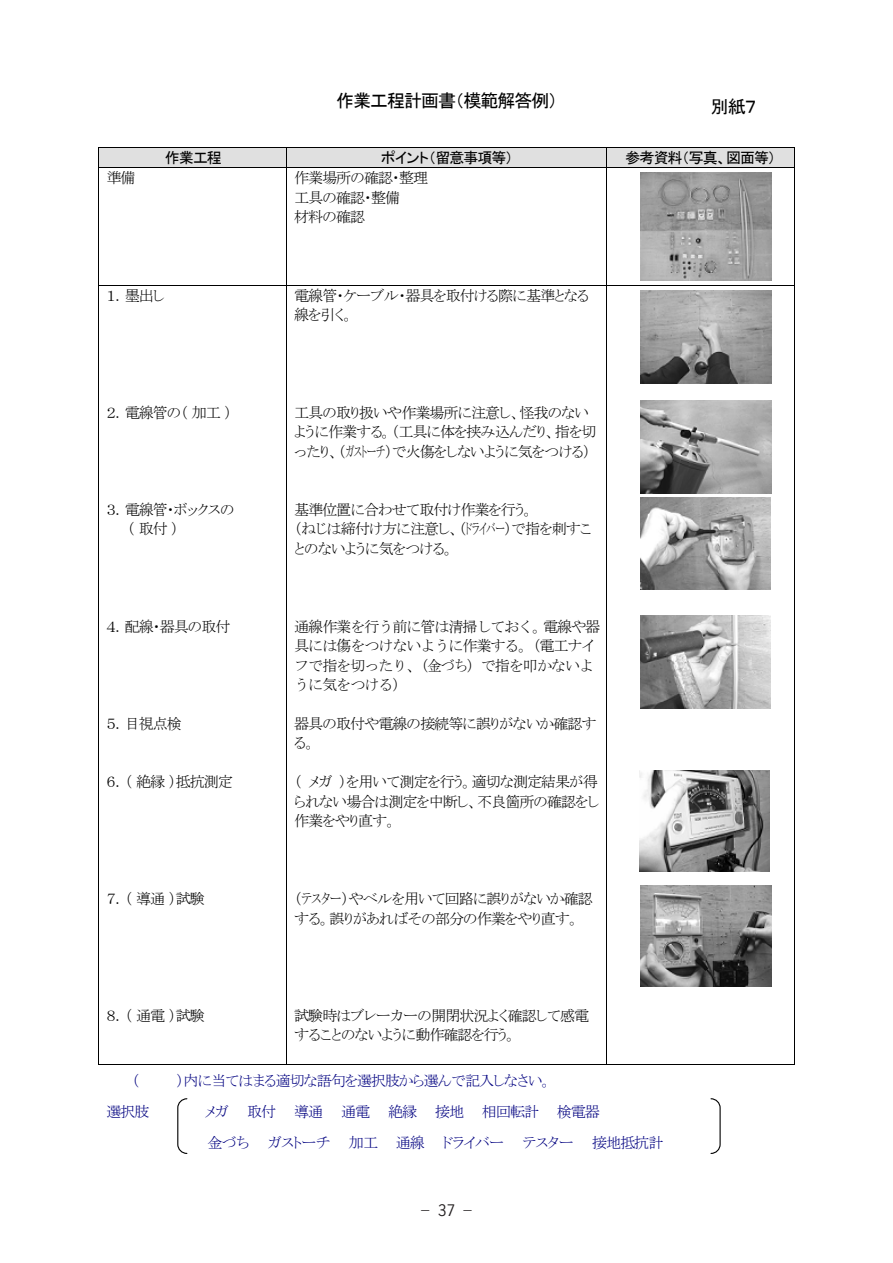
<style>
.page{position:relative;width:893px;height:1263px;background:#fff}
.page>*{position:absolute;margin:0;border:0;box-sizing:border-box;transform-origin:0 0}
.t1{font:18px "MS P Gothic";letter-spacing:-.055em;color:#000}
.t2{font:15px/19.5px "MS P Mincho";letter-spacing:-.05em;color:#000}
.t3{font:15px/19.5px "MS Mincho";letter-spacing:-.065em;color:#000}
.t4{font:15px/31.2px "MS P Mincho";letter-spacing:-.065em;color:#000080}
.t5{font:15px "MS P Mincho";letter-spacing:-.04em;color:#000080}
.t6{font:15px "MS P Gothic";letter-spacing:-.065em;color:#000}
.t7{font:15px "Ryumin Pr 5";color:#231f20}
.s1{font-family:"News Gothic"}
</style>
<div class="page">
<div style="left:99px;top:148px;width:187px;height:20px;background:#e0e0e0"></div>
<div style="left:287px;top:148px;width:319px;height:20px;background:#e0e0e0"></div>
<div style="left:607px;top:148px;width:187px;height:20px;background:#e0e0e0"></div>
<hr style="left:99px;top:147px;width:695px;height:1px;background:#000">
<svg style="left:606px;top:148px;width:1px;height:20px"></svg>
<svg style="left:794px;top:147px;width:1px;height:21px"></svg>
<hr style="left:99px;top:168px;width:695px;height:1px;background:#000">
<hr style="left:99px;top:168px;width:1px;height:117px;background:#000">
<hr style="left:287px;top:168px;width:1px;height:117px;background:#000">
<hr style="left:606px;top:168px;width:1px;height:117px;background:#000">
<hr style="left:794px;top:168px;width:1px;height:117px;background:#000">
<hr style="left:99px;top:285px;width:695px;height:1px;background:#000">
<hr style="left:99px;top:286px;width:1px;height:779px;background:#000">
<hr style="left:99px;top:1064px;width:188px;height:1px;background:#000">
<hr style="left:287px;top:286px;width:1px;height:779px;background:#000">
<hr style="left:287px;top:1064px;width:319px;height:1px;background:#000">
<hr style="left:606px;top:286px;width:1px;height:779px;background:#000">
<hr style="left:607px;top:1064px;width:187px;height:1px;background:#000">
<hr style="left:794px;top:286px;width:1px;height:779px;background:#000">
<svg style="left:177px;top:1098px;width:11px;height:56px"></svg>
<svg style="left:710px;top:1098px;width:11px;height:56px"></svg>
<img style="left:641px;top:291px;width:130px;height:92px">
<img style="left:640px;top:498px;width:131px;height:92px">
<img style="left:640px;top:616px;width:131px;height:92px">
<img style="left:639px;top:770px;width:131px;height:101px">
<img style="left:641px;top:885px;width:130px;height:101px">
<img style="left:641px;top:172px;width:130px;height:108px">
<img style="left:641px;top:401px;width:130px;height:92px">
<p class="t1" style="left:336px;top:92px;width:223px">作業工程計画書（模範解答例）</p>
<p class="t1" style="left:711px;top:98px;width:48px">別紙７</p>
<p class="t6" style="left:165px;top:150px;width:59px">作業工程</p>
<p class="t6" style="left:381px;top:150px;width:133px">ポイント（留意事項等）</p>
<p class="t6" style="left:626px;top:150px;width:152px">参考資料（写真、図面等）</p>
<p class="t2" style="left:106px;top:168px;width:31px">準備</p>
<p class="t2" style="left:294px;top:168px;width:135px">作業場所の確認・整理工具の確認・整備<br>材料の確認</p>
<p class="t2" style="left:106px;top:286px;width:60px">１．墨出し</p>
<p class="t2" style="left:294px;top:286px;width:296px">電線管・ケーブル・器具を取付ける際に基準となる線を引く。</p>
<p class="t2" style="left:106px;top:402px;width:127px">２．電線管の（加工）</p>
<p class="t2" style="left:294px;top:402px;width:304px">工具の取り扱いや作業場所に注意し、怪我のないように作業する。（工具に体を挟み込んだり、指を切ったり、（ガストーチ）で火傷をしないように気をつける）</p>
<p class="t2" style="left:127px;top:500px;width:109px;text-indent:-21px">３．電線管・ボックスの（取付）</p>
<p class="t2" style="left:294px;top:500px;width:299px">基準位置に合わせて取付け作業を行う。<br>（ねじは締付け方に注意し、（ドライバー）で指を刺すことのないように気をつける。</p>
<p class="t2" style="left:106px;top:616px;width:126px">４．配線・器具の取付</p>
<p class="t2" style="left:106px;top:714px;width:77px">５．目視点検</p>
<p class="t2" style="left:106px;top:772px;width:128px">６．（絶縁）抵抗測定</p>
<p class="t3" style="left:294px;top:616px;width:307px">通線作業を行う前に管は清掃しておく。電線や器具には傷をつけないように作業する。（電工ナイフで指を切ったり、（金づち）で指を叩かないように気をつける）</p>
<p class="t2" style="left:294px;top:714px;width:304px">器具の取付や電線の接続等に誤りがないか確認する。</p>
<p class="t2" style="left:294px;top:772px;width:306px;text-align:justify">（メガ）を用いて測定を行う。適切な測定結果が得られない場合は測定を中断し、不良箇所の確認をし作業をやり直す。</p>
<p class="t2" style="left:106px;top:889px;width:100px">７．（導通）試験</p>
<p class="t2" style="left:294px;top:889px;width:300px">（テスター）やベルを用いて回路に誤りがないか確認する。誤りがあればその部分の作業をやり直す。</p>
<p class="t2" style="left:106px;top:1006px;width:100px">８．（通電）試験</p>
<p class="t2" style="left:294px;top:1005px;width:296px">試験時はブレーカーの開閉状況よく確認して感電することのないように動作確認を行う。</p>
<p class="t4" style="left:132px;top:1065px;width:9px">（</p>
<p class="t5" style="left:177px;top:1073px;width:377px">）内に当てはまる適切な語句を選択肢から選んで記入しなさい。</p>
<p class="t4" style="left:106px;top:1096px;width:45px">選択肢</p>
<p class="t4" style="left:205px;top:1096px;width:460px">メガ 取付 導通 通電 絶縁 接地 相回転計 検電器<br>金づち ガストーチ 加工 通線 ドライバー テスター 接地抵抗計</p>
<p class="t7" style="left:418px;top:1198px;width:59px">−<span class="s1">37</span>−</p>
</div>
